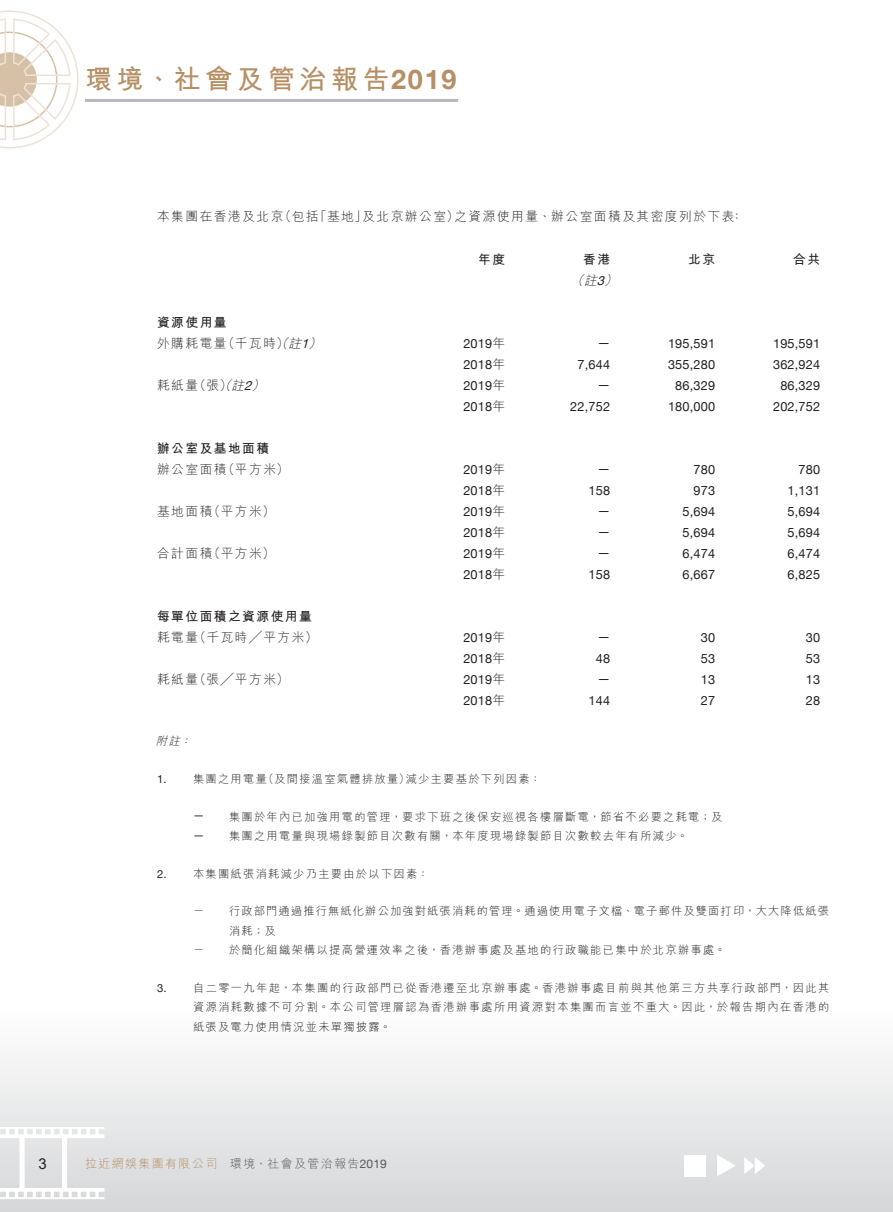
<style>
.page{position:relative;width:893px;height:1212px;background:#fff}
.page>*{position:absolute;margin:0;border:0;box-sizing:border-box;transform-origin:0 0}
.t1{font:700 27px "M Hei HK";letter-spacing:.165em;color:#b68f64}
.t2{font:15px "Arial";color:#231f20}
._01_Body_Text{font:12.75px "Helvetica Neue";letter-spacing:.015em;color:#231f20}
._15_Table_Stub{font:300 12.75px "M Hei HK";letter-spacing:.115em;color:#231f20}
._13_____P4{font:300 12.75px "M Hei HK";letter-spacing:.115em;color:#231f20}
._15_Table_Stub-2{font:700 12.75px "M Hei HK";letter-spacing:.115em;color:#231f20}
._01_Body_Text-2{font:700 12.75px "M Hei HK";letter-spacing:.115em;color:#231f20}
._01_Body_Text-3{font:italic 300 12.75px "M Hei HK";color:#231f20}
.t3{font:300 12px "M Hei HK";letter-spacing:.115em;color:#b68f64}
._24__________IN6__No{font:300 11.25px/19.5px "M Hei HK";letter-spacing:.115em;color:#231f20}
._23_______IN4__Note{font:300 11.25px/19.5px "M Hei HK";letter-spacing:.115em;color:#231f20;text-align:justify}
._27_____P4__Note{font:italic 300 11.25px "M Hei HK";color:#231f20}
.s1{font-family:"Helvetica Neue"}
.s2{font-family:"Helvetica Neue";font-weight:400}
.s3{font-style:italic}
.s4{font-family:"Helvetica Neue";font-weight:400;font-style:italic}
.s5{font-family:"M Hei HK";font-weight:300}
.s6{color:#57585a}
.s7{font-family:"Helvetica Neue";font-weight:400;color:#57585a}
</style>
<div class="page">
<hr style="left:85px;top:99px;width:373px;height:3px;background:#b8b9bc">
<div style="left:0;top:1009px;width:893px;height:203px;background:linear-gradient(to bottom,#feffff,#d5d6d8)"></div>
<svg style="left:0;top:10px;width:79px;height:139px"></svg>
<svg style="left:717px;top:1155px;width:19px;height:21px"></svg>
<svg style="left:744px;top:1157px;width:21px;height:17px"></svg>
<div style="left:684px;top:1155px;width:22px;height:21px;background:#fff"></div>
<svg style="left:0;top:1127px;width:104px;height:72px"></svg>
<h1 class="t1" style="left:85px;top:60px;width:373px">環境、社會及管治報告<span class="s1">2019</span></h1>
<p class="_13_____P4" style="left:157px;top:209px;width:592px">本集團在香港及北京（包括「基地」及北京辦公室）之資源使用量、辦公室面積及其密度列於下表﹕</p>
<p class="_01_Body_Text-2" style="left:478px;top:250px;width:28px">年度</p>
<p class="_01_Body_Text-2" style="left:583px;top:250px;width:28px">香港</p>
<p class="_01_Body_Text-2" style="left:688px;top:250px;width:28px">北京</p>
<p class="_01_Body_Text-2" style="left:793px;top:250px;width:28px">合共</p>
<p class="_01_Body_Text-3" style="left:571px;top:274px;width:51px">（註<span class="s2">3</span>）</p>
<p class="_15_Table_Stub-2" style="left:157px;top:313px;width:71px">資源使用量</p>
<p class="_15_Table_Stub" style="left:157px;top:337px;width:169px">外購耗電量（千瓦時）<span class="s3">（註</span><span class="s4">1</span><span class="s3">）</span></p>
<p class="_01_Body_Text" style="left:463px;top:334px;width:43px">2019<span class="s5">年</span></p>
<p class="_01_Body_Text" style="left:597px;top:333px;width:14px">—</p>
<p class="_01_Body_Text" style="left:668px;top:334px;width:49px">195,591</p>
<p class="_01_Body_Text" style="left:773px;top:334px;width:49px">195,591</p>
<p class="_01_Body_Text" style="left:463px;top:355px;width:43px">2018<span class="s5">年</span></p>
<p class="_01_Body_Text" style="left:578px;top:355px;width:34px">7,644</p>
<p class="_01_Body_Text" style="left:668px;top:355px;width:49px">355,280</p>
<p class="_01_Body_Text" style="left:773px;top:355px;width:49px">362,924</p>
<p class="_15_Table_Stub" style="left:157px;top:379px;width:112px">耗紙量（張）<span class="s3">（註</span><span class="s4">2</span><span class="s3">）</span></p>
<p class="_01_Body_Text" style="left:463px;top:376px;width:43px">2019<span class="s5">年</span></p>
<p class="_01_Body_Text" style="left:597px;top:375px;width:14px">—</p>
<p class="_01_Body_Text" style="left:675px;top:376px;width:41px">86,329</p>
<p class="_01_Body_Text" style="left:780px;top:376px;width:41px">86,329</p>
<p class="_01_Body_Text" style="left:463px;top:397px;width:43px">2018<span class="s5">年</span></p>
<p class="_01_Body_Text" style="left:570px;top:397px;width:41px">22,752</p>
<p class="_01_Body_Text" style="left:668px;top:397px;width:49px">180,000</p>
<p class="_01_Body_Text" style="left:773px;top:397px;width:49px">202,752</p>
<p class="_15_Table_Stub-2" style="left:157px;top:439px;width:114px">辦公室及基地面積</p>
<p class="_15_Table_Stub" style="left:157px;top:463px;width:133px">辦公室面積（平方米）</p>
<p class="_01_Body_Text" style="left:463px;top:460px;width:43px">2019<span class="s5">年</span></p>
<p class="_01_Body_Text" style="left:597px;top:459px;width:14px">—</p>
<p class="_01_Body_Text" style="left:694px;top:460px;width:23px">780</p>
<p class="_01_Body_Text" style="left:799px;top:460px;width:23px">780</p>
<p class="_01_Body_Text" style="left:463px;top:481px;width:43px">2018<span class="s5">年</span></p>
<p class="_01_Body_Text" style="left:589px;top:481px;width:23px">158</p>
<p class="_01_Body_Text" style="left:694px;top:481px;width:23px">973</p>
<p class="_01_Body_Text" style="left:788px;top:481px;width:34px">1,131</p>
<p class="_15_Table_Stub" style="left:157px;top:505px;width:119px">基地面積（平方米）</p>
<p class="_01_Body_Text" style="left:463px;top:502px;width:43px">2019<span class="s5">年</span></p>
<p class="_01_Body_Text" style="left:597px;top:501px;width:14px">—</p>
<p class="_01_Body_Text" style="left:683px;top:502px;width:34px">5,694</p>
<p class="_01_Body_Text" style="left:788px;top:502px;width:34px">5,694</p>
<p class="_01_Body_Text" style="left:463px;top:523px;width:43px">2018<span class="s5">年</span></p>
<p class="_01_Body_Text" style="left:597px;top:522px;width:14px">—</p>
<p class="_01_Body_Text" style="left:683px;top:523px;width:34px">5,694</p>
<p class="_01_Body_Text" style="left:788px;top:523px;width:34px">5,694</p>
<p class="_15_Table_Stub" style="left:157px;top:547px;width:119px">合計面積（平方米）</p>
<p class="_01_Body_Text" style="left:463px;top:544px;width:43px">2019<span class="s5">年</span></p>
<p class="_01_Body_Text" style="left:597px;top:543px;width:14px">—</p>
<p class="_01_Body_Text" style="left:683px;top:544px;width:34px">6,474</p>
<p class="_01_Body_Text" style="left:788px;top:544px;width:34px">6,474</p>
<p class="_01_Body_Text" style="left:463px;top:565px;width:43px">2018<span class="s5">年</span></p>
<p class="_01_Body_Text" style="left:589px;top:565px;width:23px">158</p>
<p class="_01_Body_Text" style="left:683px;top:565px;width:34px">6,667</p>
<p class="_01_Body_Text" style="left:788px;top:565px;width:34px">6,825</p>
<p class="_15_Table_Stub-2" style="left:157px;top:607px;width:156px">每單位面積之資源使用量</p>
<p class="_15_Table_Stub" style="left:157px;top:631px;width:162px">耗電量（千瓦時╱平方米）</p>
<p class="_01_Body_Text" style="left:463px;top:628px;width:43px">2019<span class="s5">年</span></p>
<p class="_01_Body_Text" style="left:597px;top:627px;width:14px">—</p>
<p class="_01_Body_Text" style="left:701px;top:628px;width:16px">30</p>
<p class="_01_Body_Text" style="left:806px;top:628px;width:16px">30</p>
<p class="_01_Body_Text" style="left:463px;top:649px;width:43px">2018<span class="s5">年</span></p>
<p class="_01_Body_Text" style="left:596px;top:649px;width:16px">48</p>
<p class="_01_Body_Text" style="left:701px;top:649px;width:16px">53</p>
<p class="_01_Body_Text" style="left:806px;top:649px;width:16px">53</p>
<p class="_15_Table_Stub" style="left:157px;top:673px;width:133px">耗紙量（張╱平方米）</p>
<p class="_01_Body_Text" style="left:463px;top:670px;width:43px">2019<span class="s5">年</span></p>
<p class="_01_Body_Text" style="left:597px;top:669px;width:14px">—</p>
<p class="_01_Body_Text" style="left:701px;top:670px;width:16px">13</p>
<p class="_01_Body_Text" style="left:806px;top:670px;width:16px">13</p>
<p class="_01_Body_Text" style="left:463px;top:691px;width:43px">2018<span class="s5">年</span></p>
<p class="_01_Body_Text" style="left:589px;top:691px;width:23px">144</p>
<p class="_01_Body_Text" style="left:701px;top:691px;width:16px">27</p>
<p class="_01_Body_Text" style="left:806px;top:691px;width:16px">28</p>
<p class="_27_____P4__Note" style="left:156px;top:735px;width:40px">附註：</p>
<p class="_23_______IN4__Note" style="left:157px;top:769px;width:386px"><span class="s2">1.</span> 集團之用電量（及間接溫室氣體排放量）減少主要基於下列因素：</p>
<p class="_24__________IN6__No" style="left:193px;top:806px;width:531px"><span class="s2">—</span> 集團於年內已加強用電的管理，要求下班之後保安巡視各樓層斷電，節省不必要之耗電；及</p>
<p class="_24__________IN6__No" style="left:193px;top:826px;width:497px"><span class="s2">—</span> 集團之用電量與現場錄製節目次數有關，本年度現場錄製節目次數較去年有所減少。</p>
<p class="_23_______IN4__Note" style="left:157px;top:863px;width:273px"><span class="s2">2.</span> 本集團紙張消耗減少乃主要由於以下因素：</p>
<p class="_24__________IN6__No" style="left:193px;top:901px;width:13px">－</p>
<p class="_24__________IN6__No" style="left:229px;top:901px;width:601px">行政部門通過推行無紙化辦公加強對紙張消耗的管理。通過使用電子文檔、電子郵件及雙面打印，大大降低紙張消耗；及</p>
<p class="_24__________IN6__No" style="left:193px;top:940px;width:13px">－</p>
<p class="_24__________IN6__No" style="left:229px;top:940px;width:498px">於簡化組織架構以提高營運效率之後，香港辦事處及基地的行政職能已集中於北京辦事處。</p>
<p class="_23_______IN4__Note" style="left:193px;top:977px;width:638px;text-indent:-36px"><span class="s2">3.</span> 自二零一九年起，本集團的行政部門已從香港遷至北京辦事處。香港辦事處目前與其他第三方共享行政部門，因此其資源消耗數據不可分割。本公司管理層認為香港辦事處所用資源對本集團而言並不重大。因此，於報告期內在香港的紙張及電力使用情況並未單獨披露。</p>
<p class="t2" style="left:38px;top:1153px;width:10px">3</p>
<p class="t3" style="left:85px;top:1158px;width:303px">拉近網娛集團有限公司 <span class="s6">環境、社會及管治報告</span><span class="s7">2019</span></p>
</div>
